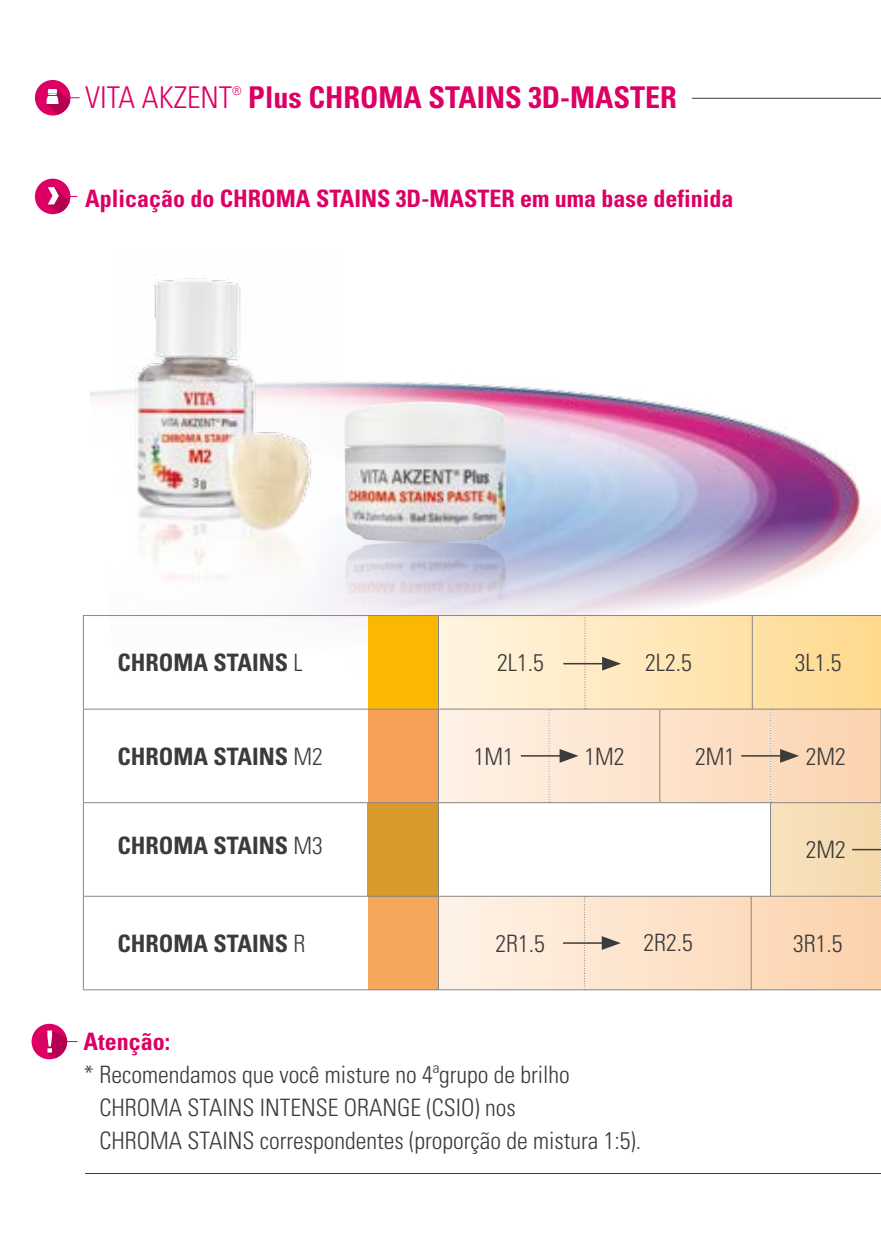
<style>
.page{position:relative;width:881px;height:1259px;background:#fff}
.page>*{position:absolute;margin:0;border:0;box-sizing:border-box;transform-origin:0 0}
.t1{font:700 condensed 30px "Univers LT Std";color:#dd0064}
.t2{font:300 condensed 30px "Univers LT Std";color:#dd0064}
.t3{font:300 condensed 24px/33px "Univers LT Std";color:#3b3b3a}
.t4{font:700 condensed 24px "Univers LT Std";color:#dd0064}
.t5{font:700 condensed 24px "Univers LT Std";color:#3b3b3a}
.t6{font:300 condensed 12px "Univers LT Std";color:#dd0064}
.s1{font-weight:300}
</style>
<div class="page">
<div style="left:35px;top:80px;width:35px;height:35px;background:#dd0064;border-radius:50%"></div>
<svg style="left:46px;top:89px;width:23px;height:26px"></svg>
<hr style="left:42px;top:1041px;width:35px;height:1px;background:#dd0064">
<div style="left:32px;top:1023px;width:35px;height:36px;background:#dd0064;border-radius:50%"></div>
<svg style="left:47px;top:1030px;width:21px;height:28px"></svg>
<div style="left:35px;top:179px;width:35px;height:35px;background:#dd0064;border-radius:50%"></div>
<svg style="left:48px;top:187px;width:21px;height:26px"></svg>
<img style="left:69px;top:91px;width:811px;height:811px">
<img style="left:344px;top:402px;width:162px;height:285px">
<img style="left:115px;top:256px;width:228px;height:359px">
<div style="left:438px;top:709px;width:442px;height:93px;background:linear-gradient(to right,#fef2e7,#fcd3af)"></div>
<div style="left:549px;top:802px;width:331px;height:94px;background:#f6deb7"></div>
<div style="left:540px;top:802px;width:229px;height:94px;background:#fff"></div>
<div style="left:438px;top:615px;width:442px;height:94px;background:linear-gradient(to right,#fff5e2,#fed98e)"></div>
<div style="left:438px;top:896px;width:442px;height:94px;background:linear-gradient(to right,#fef3e8,#fcd2ab)"></div>
<div style="left:367px;top:896px;width:71px;height:94px;background:#f6a75e"></div>
<div style="left:367px;top:708px;width:71px;height:94px;background:#f5a056"></div>
<div style="left:367px;top:802px;width:71px;height:94px;background:#d79a2b"></div>
<div style="left:367px;top:615px;width:71px;height:94px;background:#fbb800"></div>
<hr style="left:83px;top:615px;width:355px;height:1px;background:#878786">
<hr style="left:83px;top:616px;width:1px;height:93px;background:#878786">
<hr style="left:438px;top:615px;width:111px;height:1px;background:#878786">
<hr style="left:549px;top:615px;width:110px;height:1px;background:#878786">
<hr style="left:659px;top:615px;width:111px;height:1px;background:#878786">
<hr style="left:770px;top:615px;width:110px;height:1px;background:#878786">
<hr style="left:83px;top:709px;width:1px;height:93px;background:#878786">
<hr style="left:83px;top:803px;width:1px;height:93px;background:#878786">
<hr style="left:83px;top:896px;width:1px;height:93px;background:#878786">
<hr style="left:83px;top:989px;width:355px;height:1px;background:#878786">
<hr style="left:438px;top:989px;width:111px;height:1px;background:#878786">
<hr style="left:549px;top:989px;width:110px;height:1px;background:#878786">
<hr style="left:659px;top:989px;width:111px;height:1px;background:#878786">
<hr style="left:770px;top:989px;width:110px;height:1px;background:#878786">
<hr style="left:438px;top:616px;width:1px;height:93px;background:#878786">
<hr style="left:83px;top:708px;width:355px;height:1px;background:#878786">
<hr style="left:438px;top:708px;width:111px;height:1px;background:#878786">
<hr style="left:438px;top:709px;width:1px;height:93px;background:#878786">
<hr style="left:549px;top:708px;width:110px;height:1px;background:#878786">
<hr style="left:659px;top:708px;width:111px;height:1px;background:#878786">
<hr style="left:659px;top:709px;width:1px;height:93px;background:#878786">
<hr style="left:770px;top:708px;width:110px;height:1px;background:#878786">
<hr style="left:880px;top:709px;width:1px;height:93px;background:#878786">
<hr style="left:83px;top:802px;width:355px;height:1px;background:#878786">
<hr style="left:438px;top:802px;width:111px;height:1px;background:#878786">
<hr style="left:438px;top:803px;width:1px;height:93px;background:#878786">
<hr style="left:549px;top:802px;width:110px;height:1px;background:#878786">
<hr style="left:659px;top:802px;width:111px;height:1px;background:#878786">
<hr style="left:770px;top:802px;width:110px;height:1px;background:#878786">
<hr style="left:769px;top:803px;width:1px;height:93px;background:#878786">
<hr style="left:83px;top:895px;width:355px;height:1px;background:#878786">
<hr style="left:438px;top:895px;width:111px;height:1px;background:#878786">
<hr style="left:438px;top:896px;width:1px;height:93px;background:#878786">
<hr style="left:549px;top:895px;width:110px;height:1px;background:#878786">
<hr style="left:659px;top:895px;width:111px;height:1px;background:#878786">
<hr style="left:770px;top:895px;width:110px;height:1px;background:#878786">
<svg style="left:548px;top:709px;width:2px;height:93px"></svg>
<svg style="left:769px;top:709px;width:2px;height:93px"></svg>
<svg style="left:584px;top:896px;width:1px;height:94px"></svg>
<svg style="left:584px;top:616px;width:1px;height:93px"></svg>
<hr style="left:750px;top:896px;width:1px;height:94px;background:#878786">
<hr style="left:751px;top:615px;width:1px;height:94px;background:#878786">
<hr style="left:563px;top:663px;width:43px;height:1px;background:#3b3b3a">
<svg style="left:602px;top:657px;width:19px;height:13px"></svg>
<hr style="left:520px;top:755px;width:44px;height:1px;background:#3b3b3a">
<svg style="left:559px;top:749px;width:19px;height:14px"></svg>
<svg style="left:851px;top:802px;width:30px;height:94px"></svg>
<hr style="left:741px;top:755px;width:43px;height:1px;background:#3b3b3a">
<svg style="left:779px;top:749px;width:19px;height:14px"></svg>
<hr style="left:563px;top:942px;width:43px;height:2px;background:#3b3b3a">
<svg style="left:601px;top:936px;width:19px;height:14px"></svg>
<hr style="left:691px;top:98px;width:189px;height:1px;background:#3b3b3a">
<hr style="left:85px;top:1173px;width:795px;height:1px;background:#3b3b3a">
<p class="t2" style="left:85px;top:79px;width:148px">VITA AKZENT</p>
<p class="t6" style="left:232px;top:84px;width:11px">®</p>
<p class="t1" style="left:248px;top:79px;width:430px">Plus CHROMA STAINS 3D-MASTER</p>
<p class="t4" style="left:85px;top:184px;width:649px">Aplicação do CHROMA STAINS 3D-MASTER em uma base definida</p>
<p class="t5" style="left:117px;top:648px;width:187px">CHROMA STAINS <span class="s1">L</span></p>
<p class="t3" style="left:497px;top:646px;width:48px">2L1.5</p>
<p class="t3" style="left:645px;top:646px;width:48px">2L2.5</p>
<p class="t3" style="left:794px;top:646px;width:48px">3L1.5</p>
<p class="t5" style="left:117px;top:741px;width:207px">CHROMA STAINS <span class="s1">M2</span></p>
<p class="t3" style="left:473px;top:739px;width:41px">1M1</p>
<p class="t3" style="left:584px;top:739px;width:41px">1M2</p>
<p class="t3" style="left:694px;top:739px;width:41px">2M1</p>
<p class="t3" style="left:805px;top:739px;width:41px">2M2</p>
<p class="t5" style="left:117px;top:831px;width:207px">CHROMA STAINS <span class="s1">M3</span></p>
<p class="t3" style="left:805px;top:833px;width:41px">2M2</p>
<p class="t5" style="left:117px;top:928px;width:189px">CHROMA STAINS <span class="s1">R</span></p>
<p class="t3" style="left:495px;top:927px;width:51px">2R1.5</p>
<p class="t3" style="left:643px;top:926px;width:51px">2R2.5</p>
<p class="t3" style="left:792px;top:926px;width:51px">3R1.5</p>
<p class="t4" style="left:83px;top:1027px;width:88px">Atenção:</p>
<p class="t3" style="left:99px;top:1058px;width:543px;text-indent:-16px">* Recomendamos que você misture no 4ªgrupo de brilho<br>CHROMA STAINS INTENSE ORANGE (CSIO) nos<br>CHROMA STAINS correspondentes (proporção de mistura 1:5).</p>
</div>
